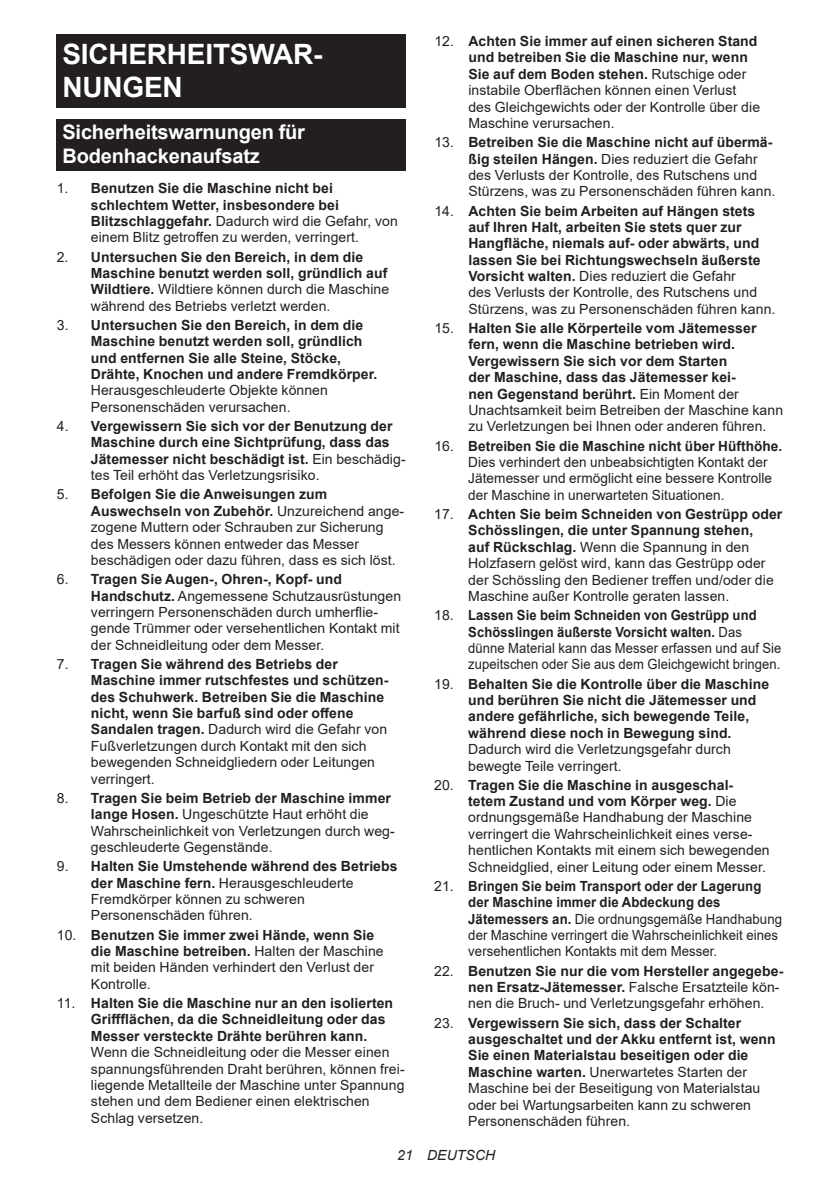
<style>
.page{position:relative;width:840px;height:1191px;background:#fff}
.page>*{position:absolute;margin:0;border:0;box-sizing:border-box;transform-origin:0 0}
.t1{font:700 28px/32.8px "Arial";letter-spacing:-.01em;color:#fff}
.t2{font:700 20px/23.4px "Arial";letter-spacing:-.01em;color:#fff}
.t3{font:14px/16.4px "Arial";letter-spacing:.005em;color:#231f20}
.t4{font:700 14px/16.4px "Arial";letter-spacing:.005em;color:#231f20}
.t5{font:italic 14px "Arial";letter-spacing:.005em;color:#231f20}
.s1{font-weight:400}
.s2{font-weight:700}
</style>
<div class="page">
<div style="left:57px;top:34px;width:348px;height:74px;background:#231f20"></div>
<div style="left:57px;top:119px;width:348px;height:52px;background:#231f20"></div>
<h1 class="t1" style="left:62px;top:38px;width:261px">SICHERHEITSWAR-<br>NUNGEN</h1>
<h2 class="t2" style="left:62px;top:121px;width:244px">Sicherheitswarnungen für<br>Bodenhackenaufsatz</h2>
<p class="t4" style="left:91px;top:180px;width:308px;text-indent:-34px"><span class="s1">1.</span> Benutzen Sie die Maschine nicht bei schlechtem Wetter, insbesondere bei Blitzschlaggefahr. <span class="s1">Dadurch wird die Gefahr, von einem Blitz getroffen zu werden, verringert.</span></p>
<p class="t4" style="left:91px;top:248px;width:300px;text-indent:-34px"><span class="s1">2.</span> Untersuchen Sie den Bereich, in dem die Maschine benutzt werden soll, gründlich auf Wildtiere. <span class="s1">Wildtiere können durch die Maschine während des Betriebs verletzt werden.</span></p>
<p class="t4" style="left:91px;top:317px;width:288px;text-indent:-34px"><span class="s1">3.</span> Untersuchen Sie den Bereich, in dem die Maschine benutzt werden soll, gründlich und entfernen Sie alle Steine, Stöcke, Drähte, Knochen und andere Fremdkörper.</p>
<p class="t3" style="left:91px;top:382px;width:238px">Herausgeschleuderte Objekte können<br>Personenschäden verursachen.</p>
<p class="t4" style="left:91px;top:418px;width:316px;text-indent:-34px"><span class="s1">4.</span> Vergewissern Sie sich vor der Benutzung der Maschine durch eine Sichtprüfung, dass das Jätemesser nicht beschädigt ist. <span class="s1">Ein beschädig&shy;tes Teil erhöht das Verletzungsrisiko.</span></p>
<p class="t3" style="left:91px;top:486px;width:315px;text-indent:-34px">5. <span class="s2">Befolgen Sie die Anweisungen zum Auswechseln von Zubehör.</span> Unzureichend ange&shy;zogene Muttern oder Schrauben zur Sicherung des Messers können entweder das Messer beschädigen oder dazu führen, dass es sich löst.</p>
<p class="t3" style="left:91px;top:571px;width:311px;text-indent:-34px">6. <span class="s2">Tragen Sie Augen-, Ohren-, Kopf- und Handschutz.</span> Angemessene Schutzausrüstungen verringern Personenschäden durch umherflie&shy;gende Trümmer oder versehentlichen Kontakt mit der Schneidleitung oder dem Messer.</p>
<p class="t4" style="left:91px;top:656px;width:299px;text-indent:-34px"><span class="s1">7.</span> Tragen Sie während des Betriebs der Maschine immer rutschfestes und schützen&shy;des Schuhwerk. Betreiben Sie die Maschine nicht, wenn Sie barfuß sind oder offene Sandalen tragen. <span class="s1">Dadurch wird die Gefahr von Fußverletzungen durch Kontakt mit den sich bewegenden Schneidgliedern oder Leitungen verringert.</span></p>
<p class="t3" style="left:91px;top:789px;width:305px;text-indent:-34px">8. <span class="s2">Tragen Sie beim Betrieb der Maschine immer lange Hosen.</span> Ungeschützte Haut erhöht die Wahrscheinlichkeit von Verletzungen durch weg&shy;geschleuderte Gegenstände.</p>
<p class="t3" style="left:91px;top:858px;width:308px;text-indent:-34px">9. <span class="s2">Halten Sie Umstehende während des Betriebs der Maschine fern.</span> Herausgeschleuderte Fremdkörper können zu schweren Personenschäden führen.</p>
<p class="t3" style="left:91px;top:926px;width:294px;text-indent:-34px">10. <span class="s2">Benutzen Sie immer zwei Hände, wenn Sie die Maschine betreiben.</span> Halten der Maschine mit beiden Händen verhindert den Verlust der Kontrolle.</p>
<p class="t4" style="left:91px;top:995px;width:303px;text-indent:-34px"><span class="s1">11.</span> Halten Sie die Maschine nur an den isolierten<br>Griffflächen, da die Schneidleitung oder das<br>Messer versteckte Drähte berühren kann.</p>
<p class="t3" style="left:91px;top:1044px;width:315px">Wenn die Schneidleitung oder die Messer einen spannungsführenden Draht berühren, können frei&shy;liegende Metallteile der Maschine unter Spannung stehen und dem Bediener einen elektrischen Schlag versetzen.</p>
<p class="t3" style="left:468px;top:33px;width:293px;text-indent:-34px">12. <span class="s2">Achten Sie immer auf einen sicheren Stand und betreiben Sie die Maschine nur, wenn Sie auf dem Boden stehen.</span> Rutschige oder instabile Oberflächen können einen Verlust des Gleichgewichts oder der Kontrolle über die Maschine verursachen.</p>
<p class="t3" style="left:468px;top:134px;width:308px;text-indent:-34px">13. <span class="s2">Betreiben Sie die Maschine nicht auf übermä&shy;ßig steilen Hängen.</span> Dies reduziert die Gefahr des Verlusts der Kontrolle, des Rutschens und Stürzens, was zu Personenschäden führen kann.</p>
<p class="t4" style="left:468px;top:202px;width:308px;text-indent:-34px"><span class="s1">14.</span> Achten Sie beim Arbeiten auf Hängen stets auf Ihren Halt, arbeiten Sie stets quer zur Hangfläche, niemals auf- oder abwärts, und lassen Sie bei Richtungswechseln äußerste Vorsicht walten. <span class="s1">Dies reduziert die Gefahr<br>des Verlusts der Kontrolle, des Rutschens und Stürzens, was zu Personenschäden führen kann.</span></p>
<p class="t4" style="left:468px;top:320px;width:316px;text-indent:-34px"><span class="s1">15.</span> Halten Sie alle Körperteile vom Jätemesser fern, wenn die Maschine betrieben wird.<br>Vergewissern Sie sich vor dem Starten<br>der Maschine, dass das Jätemesser kei-<br>nen Gegenstand berührt. <span class="s1">Ein Moment der Unachtsamkeit beim Betreiben der Maschine kann zu Verletzungen bei Ihnen oder anderen führen.</span></p>
<p class="t3" style="left:468px;top:437px;width:315px;text-indent:-34px">16. <span class="s2">Betreiben Sie die Maschine nicht über Hüfthöhe.<br></span>Dies verhindert den unbeabsichtigten Kontakt der Jätemesser und ermöglicht eine bessere Kontrolle der Maschine in unerwarteten Situationen.</p>
<p class="t3" style="left:468px;top:506px;width:315px;text-indent:-34px">17. <span class="s2">Achten Sie beim Schneiden von Gestrüpp oder Schösslingen, die unter Spannung stehen,<br>auf Rückschlag.</span> Wenn die Spannung in den Holzfasern gelöst wird, kann das Gestrüpp oder der Schössling den Bediener treffen und/oder die Maschine außer Kontrolle geraten lassen.</p>
<p class="t3" style="left:468px;top:607px;width:314px;text-indent:-34px">18. <span class="s2">Lassen Sie beim Schneiden von Gestrüpp und Schösslingen äußerste Vorsicht walten.</span> Das dünne Material kann das Messer erfassen und auf Sie zupeitschen oder Sie aus dem Gleichgewicht bringen.</p>
<p class="t4" style="left:468px;top:675px;width:302px;text-indent:-34px"><span class="s1">19.</span> Behalten Sie die Kontrolle über die Maschine und berühren Sie nicht die Jätemesser und andere gefährliche, sich bewegende Teile, während diese noch in Bewegung sind.</p>
<p class="t3" style="left:468px;top:741px;width:264px">Dadurch wird die Verletzungsgefahr durch bewegte Teile verringert.</p>
<p class="t3" style="left:468px;top:776px;width:303px;text-indent:-34px">20. <span class="s2">Tragen Sie die Maschine in ausgeschal&shy;tetem Zustand und vom Körper weg.</span> Die ordnungsgemäße Handhabung der Maschine verringert die Wahrscheinlichkeit eines verse&shy;hentlichen Kontakts mit einem sich bewegenden Schneidglied, einer Leitung oder einem Messer.</p>
<p class="t3" style="left:468px;top:877px;width:315px;text-indent:-34px">21. <span class="s2">Bringen Sie beim Transport oder der Lagerung der Maschine immer die Abdeckung des Jätemessers an.</span> Die ordnungsgemäße Handhabung der Maschine verringert die Wahrscheinlichkeit eines versehentlichen Kontakts mit dem Messer.</p>
<p class="t3" style="left:468px;top:962px;width:316px;text-indent:-34px">22. <span class="s2">Benutzen Sie nur die vom Hersteller angegebe&shy;nen Ersatz-Jätemesser.</span> Falsche Ersatzteile kön&shy;nen die Bruch- und Verletzungsgefahr erhöhen.</p>
<p class="t4" style="left:468px;top:1014px;width:309px;text-indent:-34px"><span class="s1">23.</span> Vergewissern Sie sich, dass der Schalter ausgeschaltet und der Akku entfernt ist, wenn Sie einen Materialstau beseitigen oder die Maschine warten. <span class="s1">Unerwartetes Starten der Maschine bei der Beseitigung von Materialstau oder bei Wartungsarbeiten kann zu schweren Personenschäden führen.</span></p>
<p class="t5" style="left:397px;top:1146px;width:99px">21 DEUTSCH</p>
</div>
